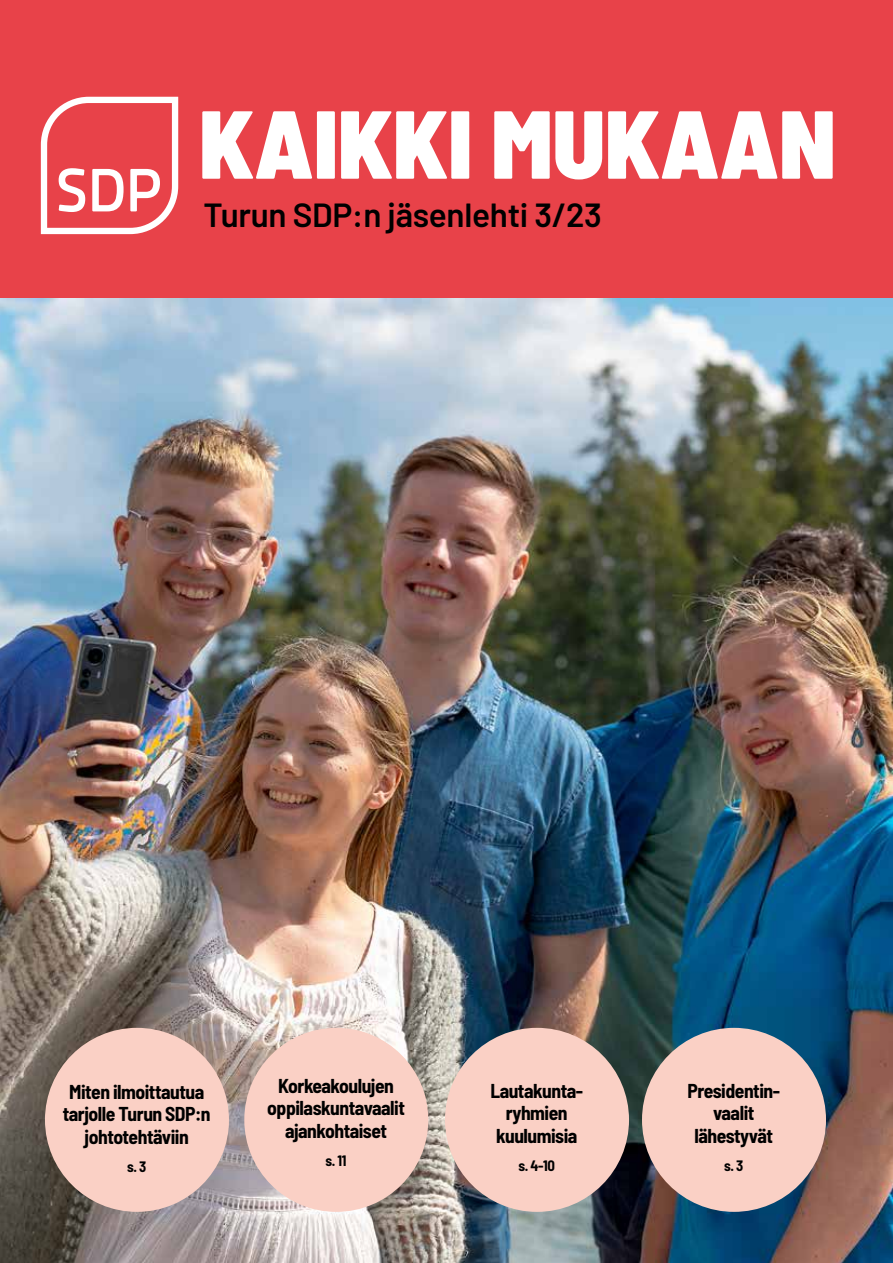
<style>
.page{position:relative;width:893px;height:1263px;background:#fff}
.page>*{position:absolute;margin:0;border:0;box-sizing:border-box;transform-origin:0 0}
.t1{font:900 semi-condensed 96.3px "Barlow";color:#fff}
.t2{font:600 33.45px "Barlow";letter-spacing:-.01em;color:#000}
.t3{font:700 semi-condensed 19.65px/22.4px "Barlow";letter-spacing:-.025em;color:#000;text-align:center}
.t4{font:700 semi-condensed 14.7px "Barlow";color:#000}
</style>
<div class="page">
<div style="left:0;top:0;width:893px;height:304px;background:#e84249"></div>
<img style="left:0;top:298px;width:893px;height:965px">
<svg style="left:41px;top:97px;width:137px;height:137px"></svg>
<div style="left:45px;top:1028px;width:184px;height:184px;background:#fad0c5;border-radius:50%"></div>
<div style="left:244px;top:1028px;width:184px;height:184px;background:#fad0c5;border-radius:50%"></div>
<div style="left:445px;top:1028px;width:184px;height:184px;background:#fad0c5;border-radius:50%"></div>
<div style="left:642px;top:1028px;width:184px;height:184px;background:#fad0c5;border-radius:50%"></div>
<h1 class="t1" style="left:199px;top:74px;width:638px">KAIKKI MUKAAN</h1>
<h2 class="t2" style="left:203px;top:190px;width:400px">Turun SDP:n jäsenlehti 3/23</h2>
<p class="t3" style="left:63px;top:1079px;width:149px">Miten ilmoittautua tarjolle Turun SDP:n johtotehtäviin</p>
<p class="t4" style="left:127px;top:1156px;width:21px">s. 3</p>
<p class="t3" style="left:267px;top:1073px;width:139px">Korkeakoulujen oppilaskuntavaalit ajankohtaiset</p>
<p class="t4" style="left:325px;top:1150px;width:23px">s. 11</p>
<p class="t3" style="left:490px;top:1078px;width:94px">Lautakunta&shy;ryhmien kuulumisia</p>
<p class="t4" style="left:518px;top:1155px;width:38px">s. 4-10</p>
<p class="t3" style="left:687px;top:1078px;width:94px">Presidentin&shy;vaalit lähestyvät</p>
<p class="t4" style="left:724px;top:1155px;width:21px">s. 3</p>
</div>
